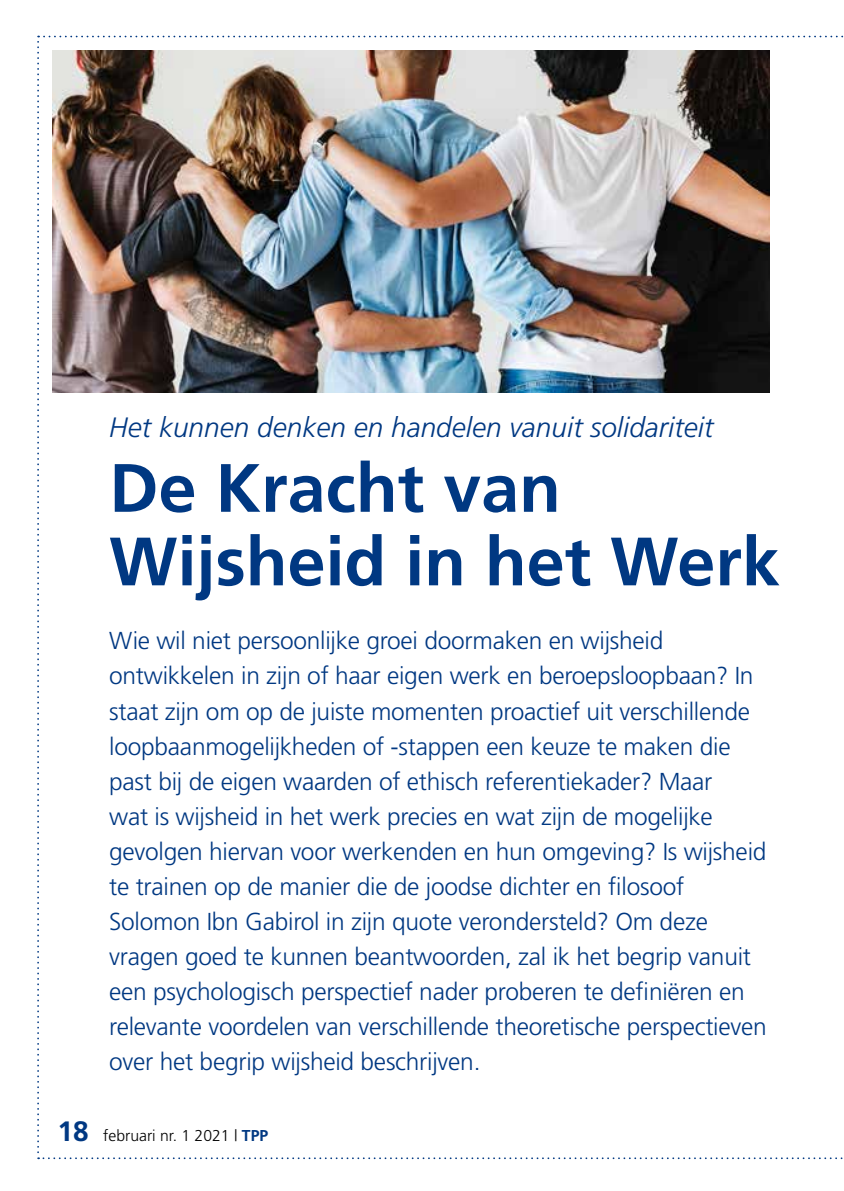
<style>
.page{position:relative;width:844px;height:1191px;background:#fff}
.page>*{position:absolute;margin:0;border:0;box-sizing:border-box;transform-origin:0 0}
.t1{font:700 68.25px/73.5px "Frutiger";color:#003882}
.t2{font:italic 300 28px "Frutiger";color:#003882}
.t3{font:300 24.5px/35px "Frutiger";letter-spacing:-.01em;color:#003882}
.t4{font:300 15.75px "Frutiger";color:#000}
.s1{font-weight:700;font-size:28px;color:#003882}
.s2{font-weight:700;color:#003882}
</style>
<div class="page">
<img style="left:52px;top:50px;width:717px;height:342px">
<p class="t2" style="left:109px;top:411px;width:605px">Het kunnen denken en handelen vanuit solidariteit</p>
<h1 class="t1" style="left:109px;top:451px;width:672px">De Kracht van<br>Wijsheid in het Werk</h1>
<p class="t3" style="left:109px;top:623px;width:659px">Wie wil niet persoonlijke groei doormaken en wijsheid ontwikkelen in zijn of haar eigen werk en beroepsloopbaan? In staat zijn om op de juiste momenten proactief uit verschillende loopbaanmogelijkheden of -stappen een keuze te maken die past bij de eigen waarden of ethisch referentiekader? Maar<br>wat is wijsheid in het werk precies en wat zijn de mogelijke gevolgen hiervan voor werkenden en hun omgeving? Is wijsheid te trainen op de manier die de joodse dichter en filosoof Solomon Ibn Gabirol in zijn quote verondersteld? Om deze vragen goed te kunnen beantwoorden, zal ik het begrip vanuit een psychologisch perspectief nader proberen te definiëren en relevante voordelen van verschillende theoretische perspectieven over het begrip wijsheid beschrijven.</p>
<p class="t4" style="left:57px;top:1126px;width:212px"><span class="s1">18</span> februari nr. 1 2021 | <span class="s2">TPP</span></p>
</div>
